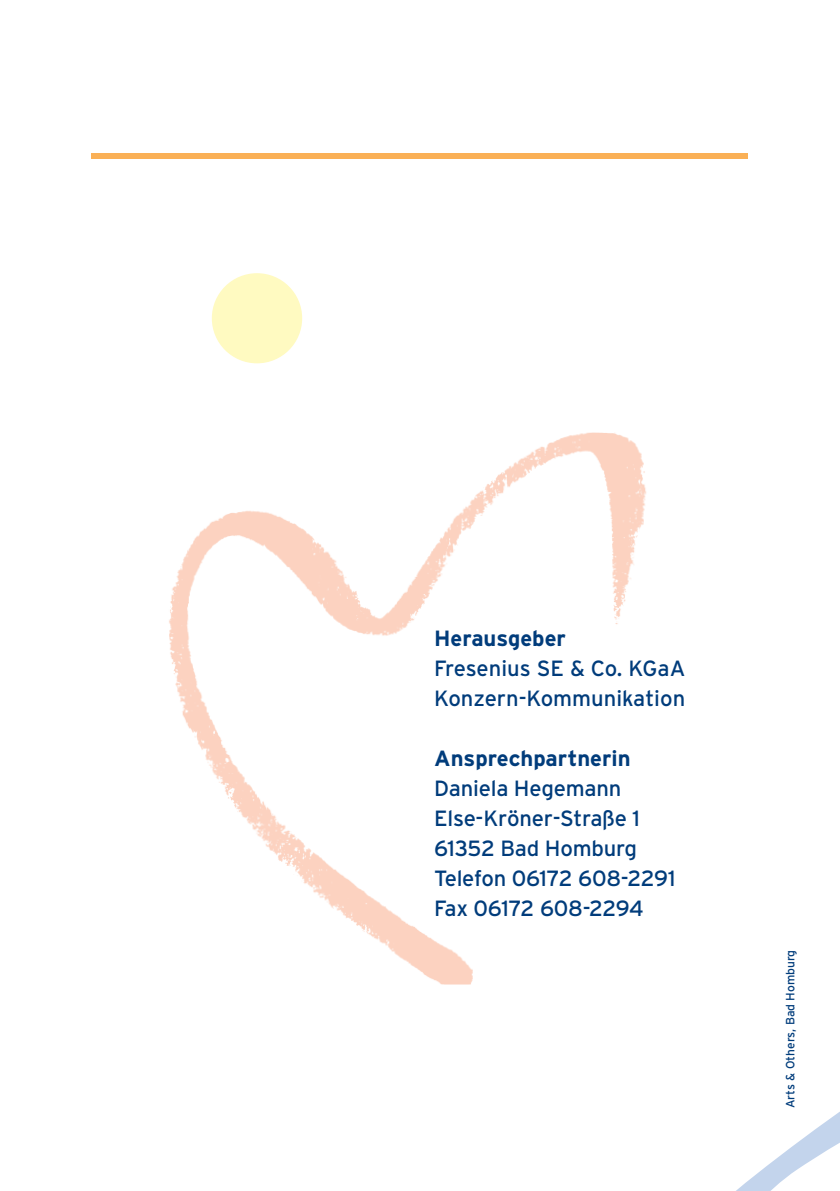
<style>
.page{position:relative;width:840px;height:1191px;background:#fff}
.page>*{position:absolute;margin:0;border:0;box-sizing:border-box;transform-origin:0 0}
.t1{font:22px/30px "Interstate";letter-spacing:-.01em;color:#013c7b}
.t2{font:700 22px "Interstate";color:#013c7b}
.t3{font:12px "Interstate";color:#013c7b}
</style>
<div class="page">
<svg style="left:736px;top:1112px;width:103px;height:79px"></svg>
<img style="left:169px;top:432px;width:478px;height:552px">
<div style="left:212px;top:273px;width:90px;height:90px;background:#fffac1;border-radius:50%"></div>
<div style="left:92px;top:153px;width:655px;height:6px;background:#fab056"></div>
<p class="t2" style="left:434px;top:625px;width:133px">Herausgeber</p>
<p class="t1" style="left:434px;top:652px;width:252px">Fresenius SE &amp; Co. KGaA<br>Konzern-Kommunikation</p>
<p class="t2" style="left:434px;top:745px;width:198px">Ansprechpartnerin</p>
<p class="t1" style="left:434px;top:772px;width:243px">Daniela Hegemann<br>Else-Kröner-Straße 1<br>61352 Bad Homburg<br>Telefon 06172 608-2291<br>Fax 06172 608-2294</p>
<p class="t3" style="left:783px;top:1108px;width:160px;rotate:-90deg">Arts &amp; Others, Bad Homburg</p>
</div>
